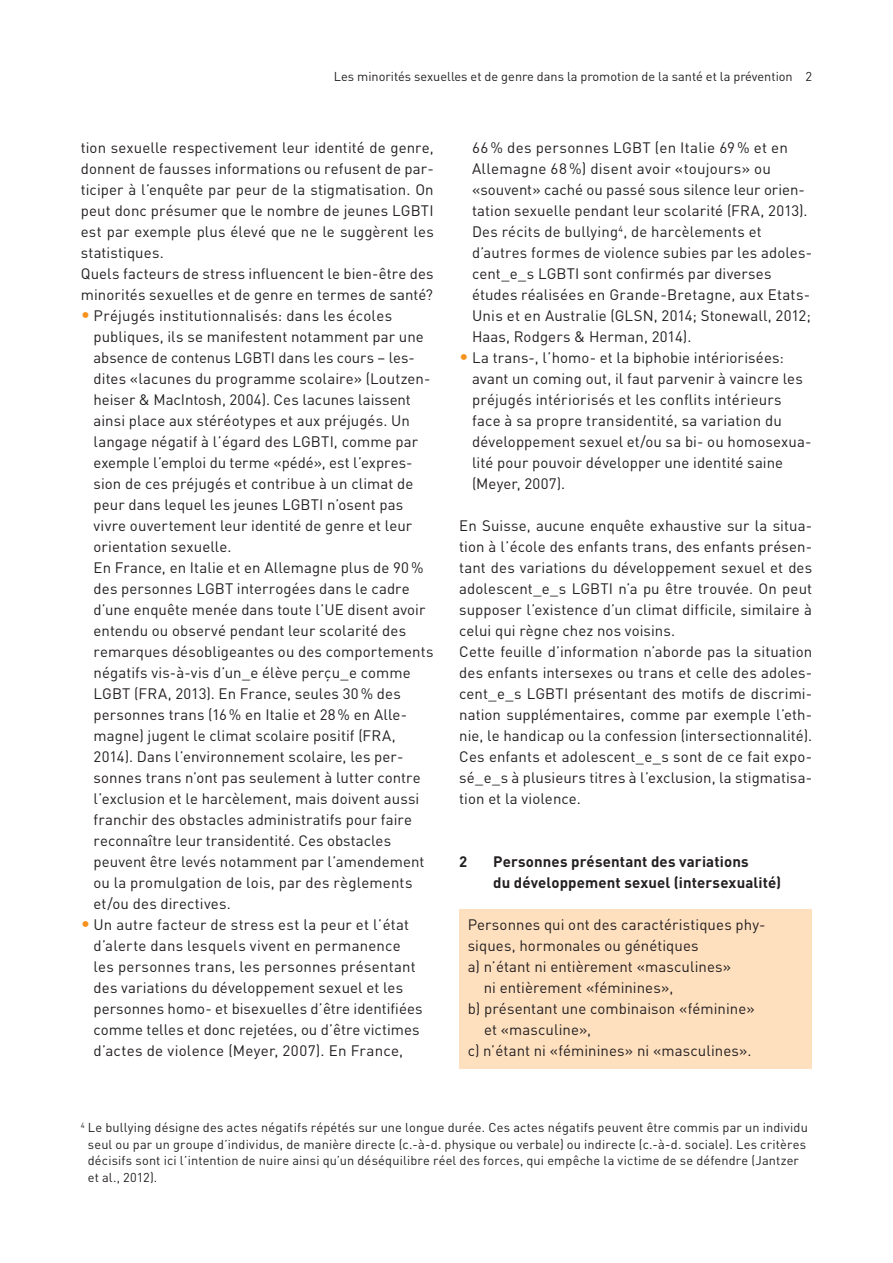
<style>
.page{position:relative;width:893px;height:1263px;background:#fff}
.page>*{position:absolute;margin:0;border:0;box-sizing:border-box;transform-origin:0 0}
.t1{font:15px/21px "DINOT";letter-spacing:.005em;color:#231f20}
.t2{font:700 15px/21px "DINOT";letter-spacing:.01em;color:#231f20}
.t3{font:12.75px/16.5px "DINOT";letter-spacing:.01em;color:#231f20}
.s1{font-size:18px;color:#f7931d}
</style>
<div class="page">
<div style="left:459px;top:909px;width:353px;height:160px;background:#fee0bf"></div>
<p class="t3" style="left:334px;top:67px;width:480px">Les minorités sexuelles et de genre dans la promotion de la santé et la prévention 2</p>
<p class="t1" style="left:81px;top:136px;width:354px">tion sexuelle respectivement leur identité de genre, donnent de fausses informations ou refusent de par&shy;ticiper à l’enquête par peur de la stigmatisation. On peut donc présumer que le nombre de jeunes LGBTI est par exemple plus élevé que ne le suggèrent les statistiques.<br>Quels facteurs de stress influencent le bien-être des minorités sexuelles et de genre en termes de santé?</p>
<p class="t1" style="left:94px;top:304px;width:341px;text-indent:-13px"><span class="s1">•</span> Préjugés institutionnalisés: dans les écoles publiques, ils se manifestent notamment par une absence de contenus LGBTI dans les cours – les&shy;dites «lacunes du programme scolaire» (Loutzen&shy;heiser &amp; MacIntosh, 2004). Ces lacunes laissent ainsi place aux stéréotypes et aux préjugés. Un langage négatif à l’égard des LGBTI, comme par exemple l’emploi du terme «pédé», est l’expres&shy;sion de ces préjugés et contribue à un climat de peur dans lequel les jeunes LGBTI n’osent pas vivre ouvertement leur identité de genre et leur orientation sexuelle.<br>En France, en Italie et en Allemagne plus de 90% des personnes LGBT interrogées dans le cadre d’une enquête menée dans toute l’UE disent avoir entendu ou observé pendant leur scolarité des remarques désobligeantes ou des comportements négatifs vis-à-vis d’un_e élève perçu_e comme LGBT (FRA, 2013). En France, seules 30% des personnes trans (16% en Italie et 28% en Alle&shy;magne) jugent le climat scolaire positif (FRA, 2014). Dans l’environnement scolaire, les per&shy;sonnes trans n’ont pas seulement à lutter contre l’exclusion et le harcèlement, mais doivent aussi franchir des obstacles administratifs pour faire reconnaître leur transidentité. Ces obstacles peuvent être levés notamment par l’amendement ou la promulgation de lois, par des règlements et/ou des directives.</p>
<p class="t1" style="left:94px;top:913px;width:331px;text-indent:-13px"><span class="s1">•</span> Un autre facteur de stress est la peur et l’état d’alerte dans lesquels vivent en permanence les personnes trans, les personnes présentant des variations du développement sexuel et les personnes homo- et bisexuelles d’être identifiées comme telles et donc rejetées, ou d’être victimes d’actes de violence (Meyer, 2007). En France,</p>
<p class="t1" style="left:472px;top:136px;width:342px">66 % des personnes LGBT (en Italie 69 % et en Allemagne 68 %) disent avoir «toujours» ou «souvent» caché ou passé sous silence leur orien&shy;tation sexuelle pendant leur scolarité (FRA, 2013).<br>Des récits de bullying<sup>4</sup>, de harcèlements et d’autres formes de violence subies par les adoles&shy;cent_e_s LGBTI sont confirmés par diverses études réalisées en Grande-Bretagne, aux Etats-Unis et en Australie (GLSN, 2014; Stonewall, 2012; Haas, Rodgers &amp; Herman, 2014).</p>
<p class="t1" style="left:472px;top:346px;width:341px;text-indent:-13px"><span class="s1">•</span> La trans-, l’homo- et la biphobie intériorisées: avant un coming out, il faut parvenir à vaincre les préjugés intériorisés et les conflits intérieurs face à sa propre transidentité, sa variation du développement sexuel et/ou sa bi- ou homosexua&shy;lité pour pouvoir développer une identité saine (Meyer, 2007).</p>
<p class="t1" style="left:459px;top:514px;width:354px">En Suisse, aucune enquête exhaustive sur la situa&shy;tion à l’école des enfants trans, des enfants présen&shy;tant des variations du développement sexuel et des adolescent_e_s LGBTI n’a pu être trouvée. On peut supposer l’existence d’un climat difficile, similaire à celui qui règne chez nos voisins.<br>Cette feuille d’information n’aborde pas la situation des enfants intersexes ou trans et celle des adoles&shy;cent_e_s LGBTI présentant des motifs de discrimi&shy;nation supplémentaires, comme par exemple l’eth&shy;nie, le handicap ou la confession (intersectionnalité).<br>Ces enfants et adolescent_e_s sont de ce fait expo&shy;sé_e_s à plusieurs titres à l’exclusion, la stigmatisa&shy;tion et la violence.</p>
<p class="t2" style="left:459px;top:850px;width:10px">2</p>
<p class="t2" style="left:493px;top:850px;width:289px">Personnes présentant des variations<br>du développement sexuel (intersexualité)</p>
<p class="t1" style="left:468px;top:913px;width:299px">Personnes qui ont des caractéristiques phy-</p>
<p class="t1" style="left:468px;top:934px;width:232px">siques, hormonales ou génétiques</p>
<p class="t1" style="left:468px;top:955px;width:265px">a) n’étant ni entièrement «masculines»</p>
<p class="t1" style="left:484px;top:976px;width:191px">ni entièrement «féminines»,</p>
<p class="t1" style="left:468px;top:997px;width:288px">b) présentant une combinaison «féminine»</p>
<p class="t1" style="left:484px;top:1018px;width:109px">et «masculine»,</p>
<p class="t1" style="left:468px;top:1039px;width:285px">c) n’étant ni «féminines» ni «masculines».</p>
<p class="t3" style="left:88px;top:1119px;width:721px;text-indent:-7px"><sup>4</sup> Le bullying désigne des actes négatifs répétés sur une longue durée. Ces actes négatifs peuvent être commis par un individu seul ou par un groupe d’individus, de manière directe (c.-à-d. physique ou verbale) ou indirecte (c.-à-d. sociale). Les critères décisifs sont ici l’intention de nuire ainsi qu’un déséquilibre réel des forces, qui empêche la victime de se défendre (Jantzer et al., 2012).</p>
</div>
